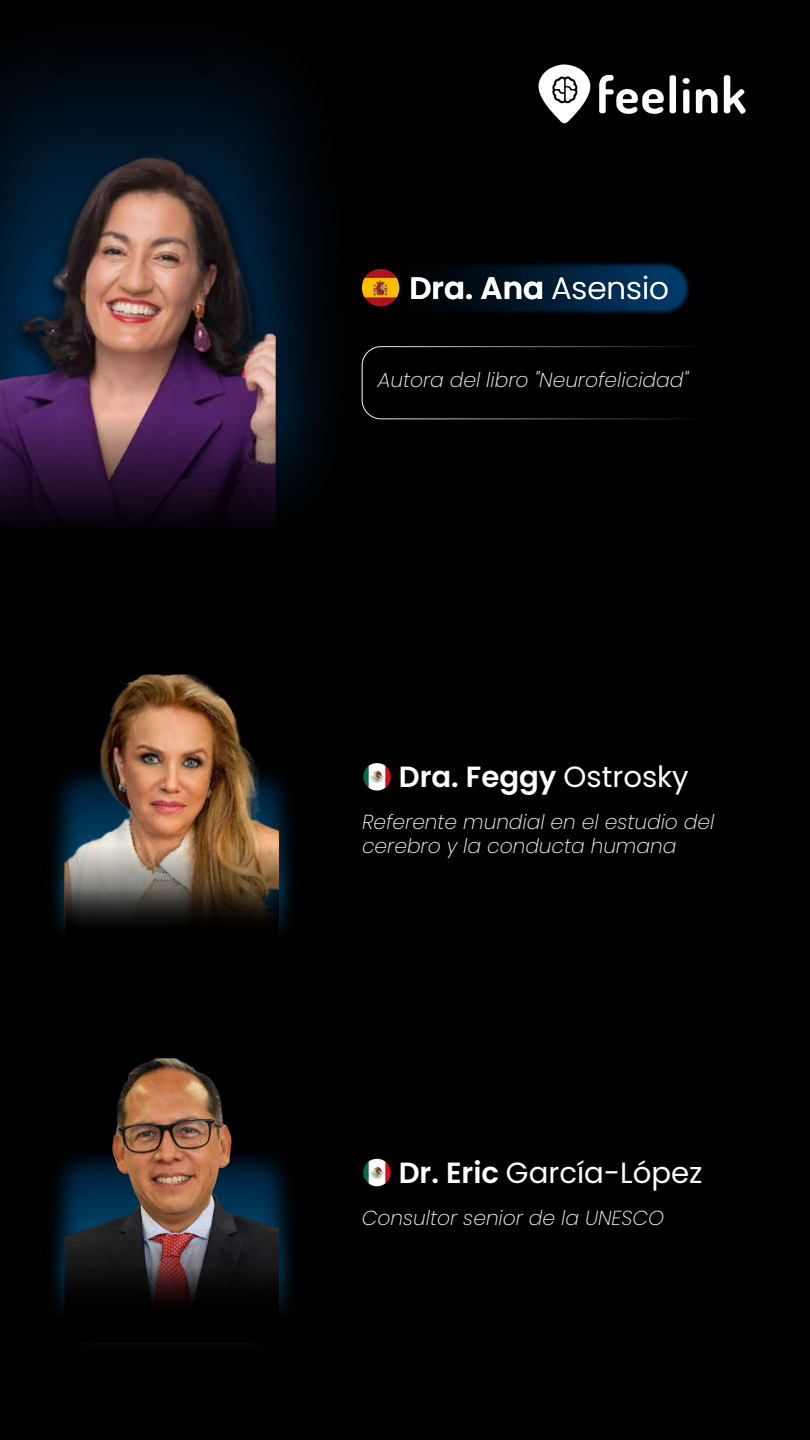
<style>
.page{position:relative;width:810px;height:1440px;background:#000}
.page>*{position:absolute;margin:0;border:0;box-sizing:border-box;transform-origin:0 0}
.t1{font:600 30.97px "Poppins";color:#fff}
.t2{font:29.17px "Poppins";color:#fff}
.t3{font:600 29.17px "Poppins";color:#fff}
.t4{font:italic 200 20.25px/24.3px "Poppins";color:#fff}
.s1{font-weight:300}
.s2{font-weight:400}
.s3{font-weight:600}
</style>
<div class="page">
<img style="left:0;top:58px;width:290px;height:85px">
<svg style="left:538px;top:64px;width:52px;height:51px"></svg>
<svg style="left:724px;top:75px;width:22px;height:39px"></svg>
<svg style="left:696px;top:89px;width:22px;height:25px"></svg>
<svg style="left:599px;top:75px;width:65px;height:39px"></svg>
<svg style="left:670px;top:75px;width:6px;height:39px"></svg>
<svg style="left:682px;top:78px;width:8px;height:36px"></svg>
<img style="left:52px;top:1158px;width:327px;height:186px">
<img style="left:65px;top:1096px;width:214px;height:67px">
<img style="left:65px;top:1163px;width:214px;height:85px">
<img style="left:52px;top:780px;width:240px;height:316px">
<img style="left:66px;top:674px;width:211px;height:105px">
<img style="left:65px;top:779px;width:214px;height:89px">
<img style="left:0;top:143px;width:212px;height:10px">
<img style="left:0;top:153px;width:212px;height:219px">
<img style="left:212px;top:115px;width:478px;height:257px">
<img style="left:362px;top:269px;width:37px;height:37px;border-radius:19px">
<svg style="left:0;top:372px;width:667px;height:152px"></svg>
<div style="left:362px;top:346px;width:384px;height:73px;border:1px solid #fff;border-radius:19px"></div>
<img style="left:363px;top:763px;width:28px;height:28px">
<svg style="left:52px;top:868px;width:241px;height:95px"></svg>
<svg style="left:52px;top:1248px;width:327px;height:94px"></svg>
<img style="left:363px;top:1159px;width:28px;height:27px">
<h1 class="t1" style="left:409px;top:270px;width:261px">Dra. Ana <span class="s1">Asensio</span></h1>
<p class="t4" style="left:378px;top:368px;width:312px">Autora del libro "Neurofelicidad"</p>
<h2 class="t3" style="left:399px;top:760px;width:291px">Dra. Feggy <span class="s2">Ostrosky</span></h2>
<p class="t4" style="left:362px;top:810px;width:354px">Referente mundial en el estudio del cerebro y la conducta humana</p>
<h2 class="t2" style="left:399px;top:1155px;width:305px"><span class="s3">Dr. Eric</span> García-López</h2>
<p class="t4" style="left:362px;top:1205px;width:304px">Consultor senior de la UNESCO</p>
</div>
